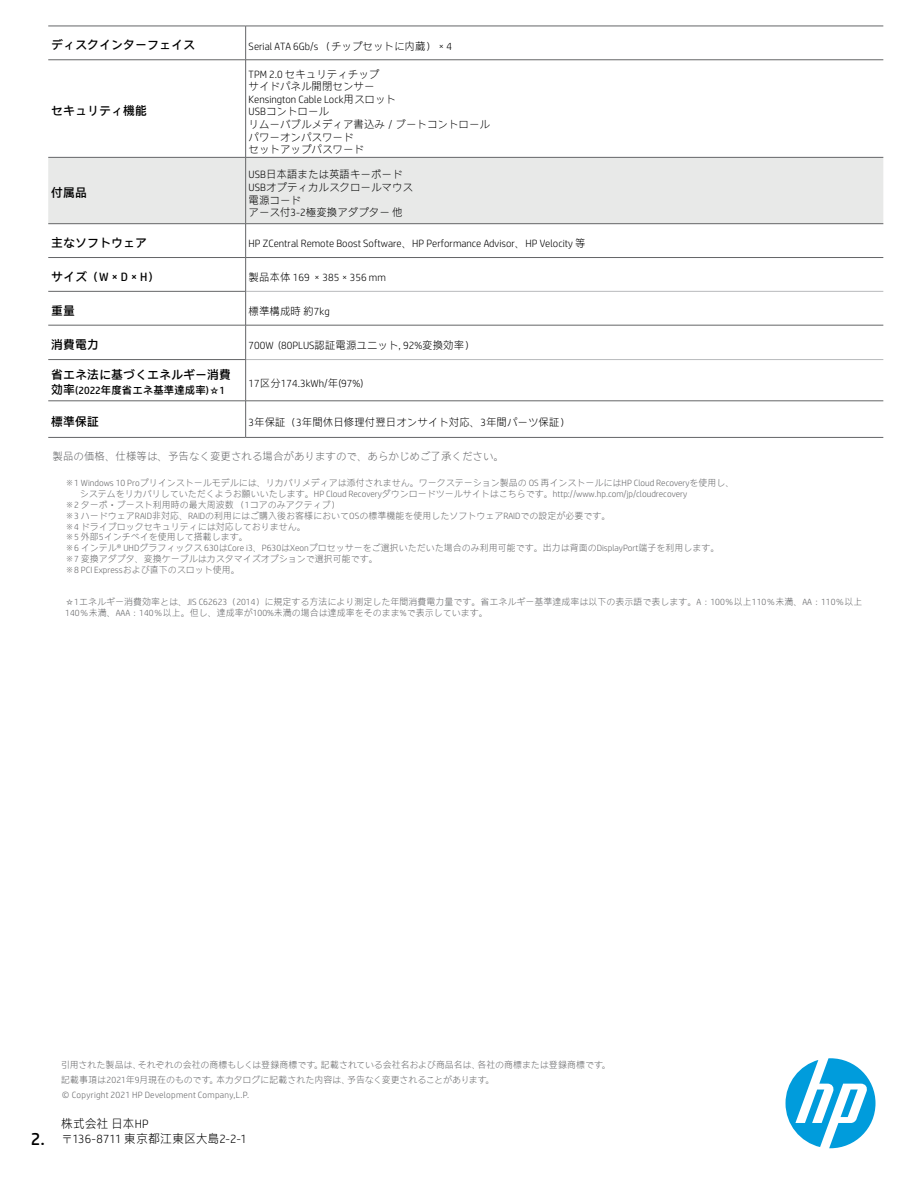
<style>
.page{position:relative;width:918px;height:1188px;background:#fff}
.page>*{position:absolute;margin:0;border:0;box-sizing:border-box;transform-origin:0 0}
.t1{font:18px "HP Simplified";color:#000}
.t2{font:12px "HP Simplified Jpan";color:#000}
.t3{font:300 12px/14.9px "HP Simplified Jpan";letter-spacing:-.005em;color:#000}
.t4{font:300 10.5px/12.6px "HP Simplified Jpan";color:#000}
.t5{font:300 10.5px "HP Simplified Jpan";color:#646567}
.t6{font:10.5px "HP Simplified Jpan";color:#000}
.t7{font:300 9px/10.8px "HP Simplified Jpan";color:#646567}
.s1{font-size:12px}
.s2{font-family:"HP Simplified"}
</style>
<div class="page">
<div style="left:48px;top:158px;width:835px;height:65px;background:#e8e9e8"></div>
<hr style="left:246px;top:157px;width:637px;height:1px;background:#646567">
<hr style="left:245px;top:158px;width:1px;height:66px;background:#646567">
<hr style="left:246px;top:26px;width:637px;height:1px;background:#646567">
<hr style="left:246px;top:291px;width:637px;height:1px;background:#b8babc">
<hr style="left:246px;top:359px;width:637px;height:1px;background:#b8babc">
<hr style="left:246px;top:223px;width:637px;height:1px;background:#646567">
<hr style="left:246px;top:257px;width:637px;height:1px;background:#646567">
<hr style="left:246px;top:401px;width:637px;height:1px;background:#646567">
<hr style="left:246px;top:325px;width:637px;height:1px;background:#646567">
<hr style="left:246px;top:60px;width:637px;height:1px;background:#646567">
<hr style="left:48px;top:26px;width:198px;height:1px;background:#646567">
<hr style="left:245px;top:26px;width:1px;height:34px;background:#646567">
<hr style="left:48px;top:60px;width:198px;height:1px;background:#646567">
<hr style="left:245px;top:60px;width:1px;height:97px;background:#646567">
<hr style="left:48px;top:157px;width:198px;height:1px;background:#646567">
<hr style="left:48px;top:223px;width:198px;height:1px;background:#646567">
<hr style="left:245px;top:224px;width:1px;height:33px;background:#646567">
<hr style="left:48px;top:257px;width:198px;height:1px;background:#646567">
<hr style="left:245px;top:258px;width:1px;height:33px;background:#646567">
<hr style="left:48px;top:291px;width:198px;height:1px;background:#646567">
<hr style="left:245px;top:292px;width:1px;height:33px;background:#646567">
<hr style="left:48px;top:325px;width:198px;height:1px;background:#646567">
<hr style="left:245px;top:325px;width:1px;height:34px;background:#646567">
<hr style="left:48px;top:359px;width:198px;height:1px;background:#646567">
<hr style="left:245px;top:360px;width:1px;height:41px;background:#646567">
<hr style="left:245px;top:401px;width:1px;height:36px;background:#646567">
<hr style="left:48px;top:401px;width:198px;height:1px;background:#646567">
<hr style="left:48px;top:437px;width:198px;height:1px;background:#646567">
<hr style="left:246px;top:437px;width:637px;height:1px;background:#646567">
<svg style="left:786px;top:1058px;width:90px;height:90px"></svg>
<h2 class="t2" style="left:51px;top:38px;width:145px">ディスクインターフェイス</h2>
<p class="t4" style="left:249px;top:40px;width:205px">Serial ATA 6Gb/s （チップセットに内蔵）×4</p>
<h2 class="t2" style="left:51px;top:103px;width:97px">セキュリティ機能</h2>
<h2 class="t2" style="left:51px;top:185px;width:37px">付属品</h2>
<p class="t4" style="left:249px;top:68px;width:243px">TPM 2.0 セキュリティチップ<br>サイドパネル開閉センサー<br>Kensington Cable Lock用スロット<br>USBコントロール<br>リムーバブルメディア書込み／ブートコントロールパワーオンパスワード<br>セットアップパスワード</p>
<p class="t4" style="left:249px;top:169px;width:166px">USB日本語または英語キーボード<br>USBオプティカルスクロールマウス電源コード<br>アース付3-2極変換アダプター 他</p>
<h2 class="t2" style="left:51px;top:236px;width:97px">主なソフトウェア</h2>
<p class="t4" style="left:249px;top:238px;width:338px">HP ZCentral Remote Boost Software、HP Performance Advisor、HP Velocity 等</p>
<h2 class="t2" style="left:51px;top:269px;width:110px">サイズ（W×D×H）</h2>
<p class="t4" style="left:249px;top:271px;width:139px">製品本体 169 ×385×356 mm</p>
<h2 class="t2" style="left:51px;top:303px;width:25px">重量</h2>
<p class="t4" style="left:249px;top:305px;width:83px">標準構成時 約7kg</p>
<h2 class="t2" style="left:51px;top:337px;width:49px">消費電力</h2>
<p class="t4" style="left:249px;top:339px;width:228px">700W (80PLUS認証電源ユニット, 92%変換効率）</p>
<h2 class="t2" style="left:51px;top:368px;width:181px">省エネ法に基づくエネルギー消費</h2>
<p class="t6" style="left:51px;top:384px;width:175px"><span class="s1">効率</span>(2022年度省エネ基準達成率)☆1</p>
<p class="t4" style="left:249px;top:377px;width:116px">17区分174.3kWh/年(97%)</p>
<h2 class="t2" style="left:51px;top:414px;width:49px">標準保証</h2>
<p class="t4" style="left:249px;top:416px;width:323px">3年保証（3年間休日修理付翌日オンサイト対応、3年間パーツ保証）</p>
<p class="t5" style="left:53px;top:450px;width:453px">製品の価格、仕様等は、予告なく変更される場合がありますので、あらかじめご了承ください。</p>
<p class="t7" style="left:65px;top:478px;width:671px">※1 Windows 10 Proプリインストールモデルには、リカバリメディアは添付されません。ワークステーション製品の OS 再インストールにはHP Cloud Recoveryを使用し、　 システムをリカバリしていただくようお願いいたします。HP Cloud Recoveryダウンロードツールサイトはこちらです。http://www.hp.com/jp/cloudrecovery<br>※2 ターボ・ブースト利用時の最大周波数 （1コアのみアクティブ）<br>※3 ハードウェアRAID非対応、RAIDの利用にはご購入後お客様においてOSの標準機能を使用したソフトウェアRAIDでの設定が必要です。<br>※4 ドライブロックセキュリティには対応しておりません。<br>※5 外部5インチベイを使用して搭載します。<br>※6 インテル<span class="s2">®</span> UHDグラフィックス 630はCore i3、P630はXeonプロセッサーをご選択いただいた場合のみ利用可能です。出力は背面のDisplayPort端子を利用します。※7 変換アダプタ、変換ケーブルはカスタマイズオプションで選択可能です。<br>※8 PCI Expressおよび直下のスロット使用。</p>
<p class="t7" style="left:65px;top:597px;width:799px">☆1エネルギー消費効率とは、JIS C62623（2014）に規定する方法により測定した年間消費電力量です。省エネルギー基準達成率は以下の表示語で表します。A：100％以上110％未満、AA：110％以上<br>140％未満、AAA：140％以上。但し、達成率が100%未満の場合は達成率をそのまま%で表示しています。</p>
<h1 class="t1" style="left:31px;top:1127px;width:16px">2.</h1>
<p class="t7" style="left:61px;top:1058px;width:551px;line-height:14.9px">引用された製品は、それぞれの会社の商標もしくは登録商標です。記載されている会社名および商品名は、各社の商標または登録商標です。記載事項は2021年9月現在のものです。本カタログに記載された内容は、予告なく変更されることがあります。<br>© Copyright 2021 HP Development Company,L.P.</p>
<h2 class="t3" style="left:61px;top:1116px;width:187px">株式会社 日本HP<br>〒136-8711 東京都江東区大島2-2-1</h2>
</div>
